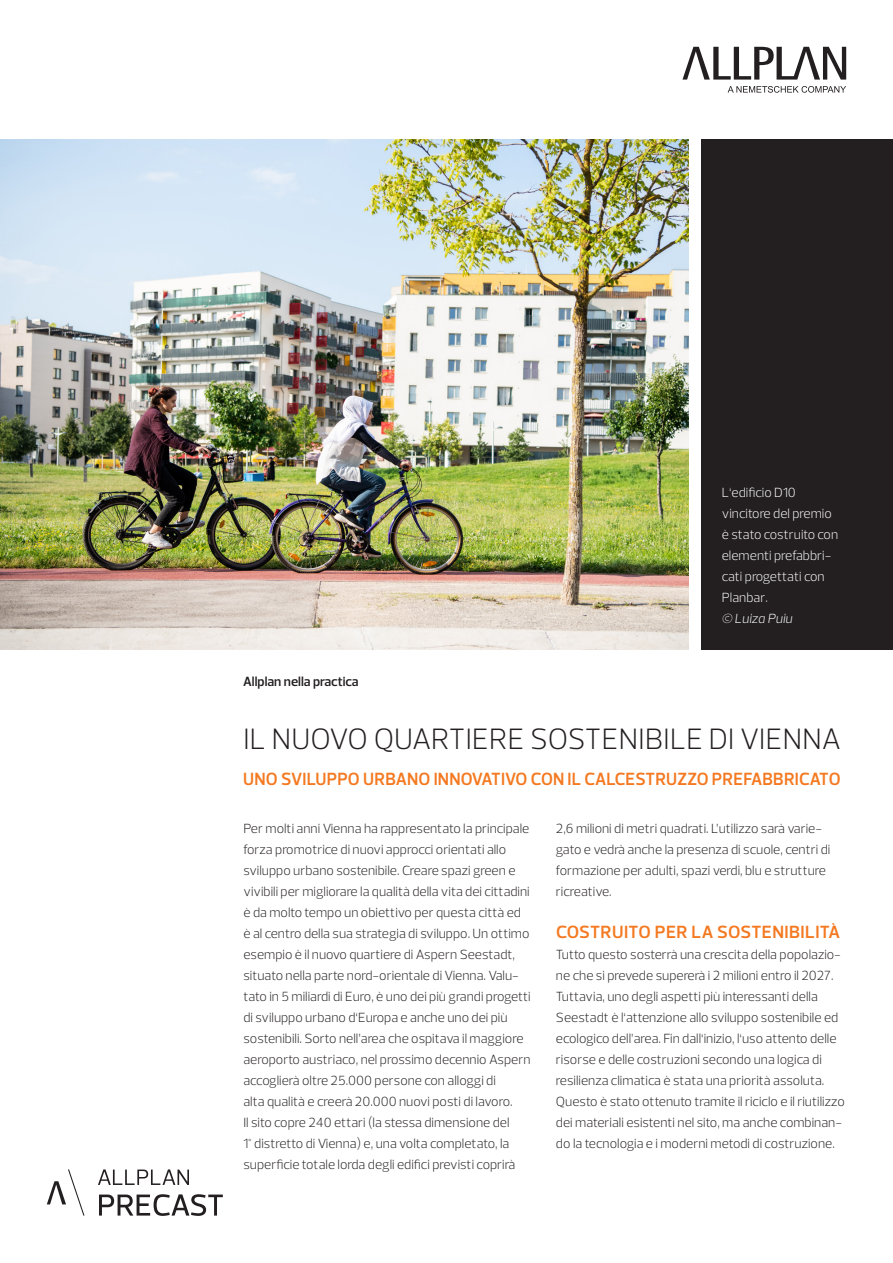
<style>
.page{position:relative;width:893px;height:1263px;background:#fff}
.page>*{position:absolute;margin:0;border:0;box-sizing:border-box;transform-origin:0 0}
.titel{font:300 30px "Prelo";letter-spacing:.015em;color:#231f20}
.titel-2{font:600 18px "Prelo";color:#f47921;scale:.96 1}
.fließtext{font:600 18px "Prelo";letter-spacing:.025em;color:#f47921}
.fließtext-2{font:300 13.5px/21px "Prelo";color:#231f20}
.fließtext-3{font:300 13.5px/21px "Prelo";color:#fff}
.Dachzeile{font:600 13.5px "Prelo";color:#231f20}
.s1{font-style:italic}
</style>
<div class="page">
<div style="left:702px;top:139px;width:191px;height:510px;background:#231f20"></div>
<img style="left:0;top:139px;width:689px;height:510px">
<svg style="left:682px;top:47px;width:164px;height:33px"></svg>
<svg style="left:728px;top:86px;width:118px;height:7px"></svg>
<svg style="left:98px;top:1169px;width:91px;height:16px"></svg>
<svg style="left:99px;top:1194px;width:124px;height:22px"></svg>
<svg style="left:47px;top:1169px;width:38px;height:46px"></svg>
<p class="fließtext-3" style="left:722px;top:482px;width:118px">L‘edificio D10 vincitore del premio è stato costruito con elementi prefabbri&shy;cati progettati con<br>Planbar.<br><span class="s1">© Luiza Puiu</span></p>
<p class="Dachzeile" style="left:243px;top:673px;width:117px">Allplan nella practica</p>
<p class="titel" style="left:243px;top:721px;width:599px">IL NUOVO QUARTIERE SOSTENIBILE DI VIENNA</p>
<p class="titel-2" style="left:243px;top:768px;width:624px">UNO SVILUPPO URBANO INNOVATIVO CON IL CALCESTRUZZO PREFABBRICATO</p>
<p class="fließtext-2" style="left:243px;top:818px;width:289px">Per molti anni Vienna ha rappresentato la principale forza promotrice di nuovi approcci orientati allo sviluppo urbano sostenibile. Creare spazi green e vivibili per migliorare la qualità della vita dei cittadini è da molto tempo un obiettivo per questa città ed è al centro della sua strategia di sviluppo. Un ottimo esempio è il nuovo quartiere di Aspern Seestadt, situato nella parte nord-orientale di Vienna. Valu&shy;tato in 5 miliardi di Euro, è uno dei più grandi progetti di sviluppo urbano d‘Europa e anche uno dei più sostenibili. Sorto nell’area che ospitava il maggiore aeroporto austriaco, nel prossimo decennio Aspern accoglierà oltre 25.000 persone con alloggi di<br>alta qualità e creerà 20.000 nuovi posti di lavoro.<br>Il sito copre 240 ettari (la stessa dimensione del<br>1° distretto di Vienna) e, una volta completato, la superficie totale lorda degli edifici previsti coprirà</p>
<p class="fließtext-2" style="left:556px;top:818px;width:276px">2,6 milioni di metri quadrati. L’utilizzo sarà varie&shy;gato e vedrà anche la presenza di scuole, centri di formazione per adulti, spazi verdi, blu e strutture ricreative.</p>
<p class="fließtext" style="left:556px;top:921px;width:286px">COSTRUITO PER LA SOSTENIBILITÀ</p>
<p class="fließtext-2" style="left:556px;top:944px;width:290px">Tutto questo sosterrà una crescita della popolazio&shy;ne che si prevede supererà i 2 milioni entro il 2027.<br>Tuttavia, uno degli aspetti più interessanti della Seestadt è l‘attenzione allo sviluppo sostenibile ed ecologico dell’area. Fin dall‘inizio, l‘uso attento delle risorse e delle costruzioni secondo una logica di resilienza climatica è stata una priorità assoluta.<br>Questo è stato ottenuto tramite il riciclo e il riutilizzo dei materiali esistenti nel sito, ma anche combinan&shy;do la tecnologia e i moderni metodi di costruzione.</p>
</div>
